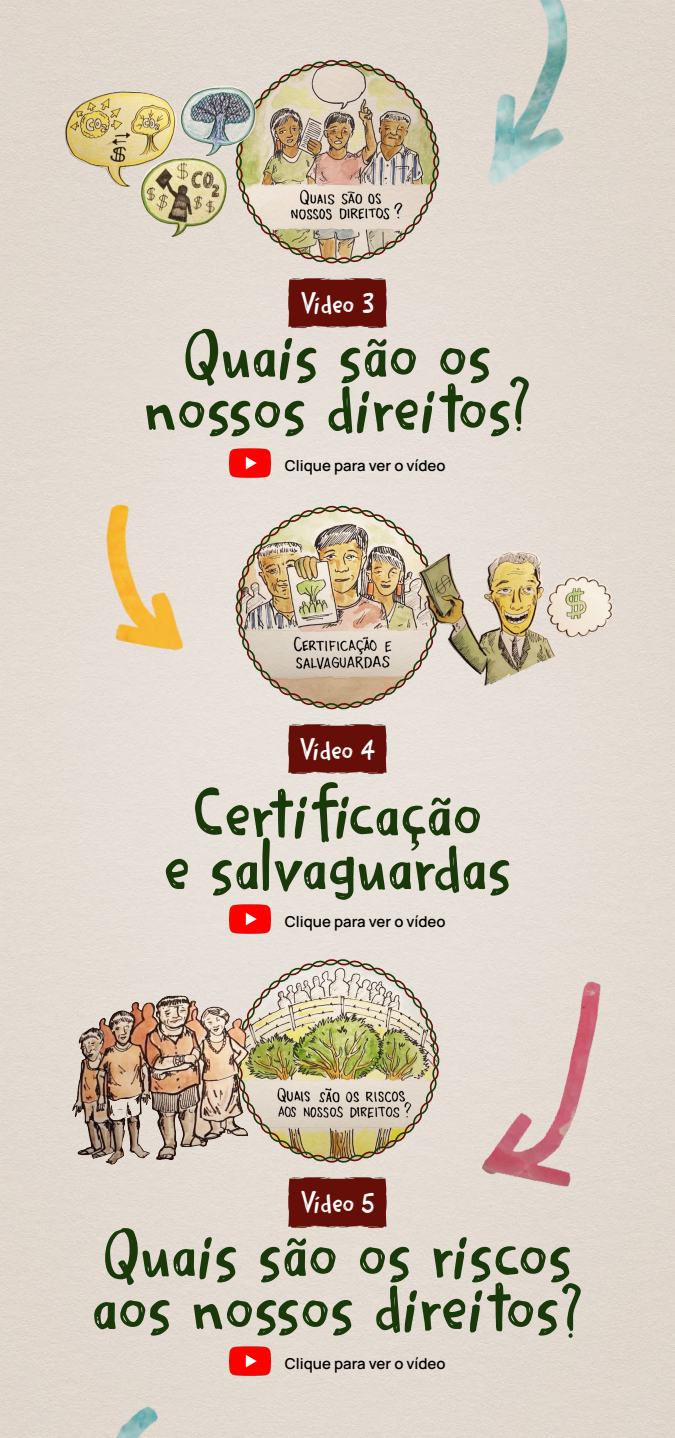
<style>
.page{position:relative;width:675px;height:1438px;background:#e4dbd2}
.page>*{position:absolute;margin:0;border:0;box-sizing:border-box;transform-origin:0 0}
.t1{font:78.56px "Scribble Note DEMO";color:#1a390a}
.t2{font:31.62px "Scribble Note DEMO";letter-spacing:-.01em;color:#fff}
.t3{font:600 15px "Manrope";color:#000}
.s1{font-family:"Komika Text Tight"}
</style>
<div class="page">
<img style="left:288px;top:278px;width:99px;height:51px">
<img style="left:288px;top:723px;width:99px;height:51px">
<img style="left:288px;top:1177px;width:99px;height:51px">
<img style="left:229px;top:443px;width:41px;height:41px">
<img style="left:229px;top:898px;width:41px;height:41px">
<img style="left:229px;top:1340px;width:41px;height:35px">
<img style="left:236px;top:959px;width:203px;height:203px">
<img style="left:236px;top:505px;width:203px;height:204px">
<img style="left:236px;top:60px;width:203px;height:204px">
<img style="left:418px;top:0;width:218px;height:209px">
<img style="left:82px;top:499px;width:131px;height:161px">
<img style="left:475px;top:963px;width:145px;height:233px">
<img style="left:78px;top:1396px;width:95px;height:42px">
<img style="left:62px;top:84px;width:197px;height:155px">
<img style="left:418px;top:551px;width:194px;height:135px">
<img style="left:73px;top:992px;width:176px;height:172px">
<p class="t2" style="left:301px;top:286px;width:75px">Vídeo 3</p>
<p class="t1" style="left:183px;top:311px;width:310px">Quais são os</p>
<p class="t1" style="left:144px;top:364px;width:389px">nossos direitos?</p>
<p class="t3" style="left:285px;top:454px;width:162px">Clique para ver o vídeo</p>
<p class="t2" style="left:300px;top:732px;width:77px">Vídeo <span class="s1">4</span></p>
<p class="t1" style="left:193px;top:769px;width:291px">Certificação</p>
<p class="t1" style="left:163px;top:823px;width:350px">e salvaguardas</p>
<p class="t3" style="left:285px;top:909px;width:162px">Clique para ver o vídeo</p>
<p class="t2" style="left:300px;top:1185px;width:76px">Vídeo <span class="s1">5</span></p>
<p class="t1" style="left:103px;top:1209px;width:471px">Quais são os riscos</p>
<p class="t1" style="left:92px;top:1263px;width:493px">aos nossos direitos?</p>
<p class="t3" style="left:285px;top:1350px;width:162px">Clique para ver o vídeo</p>
</div>
